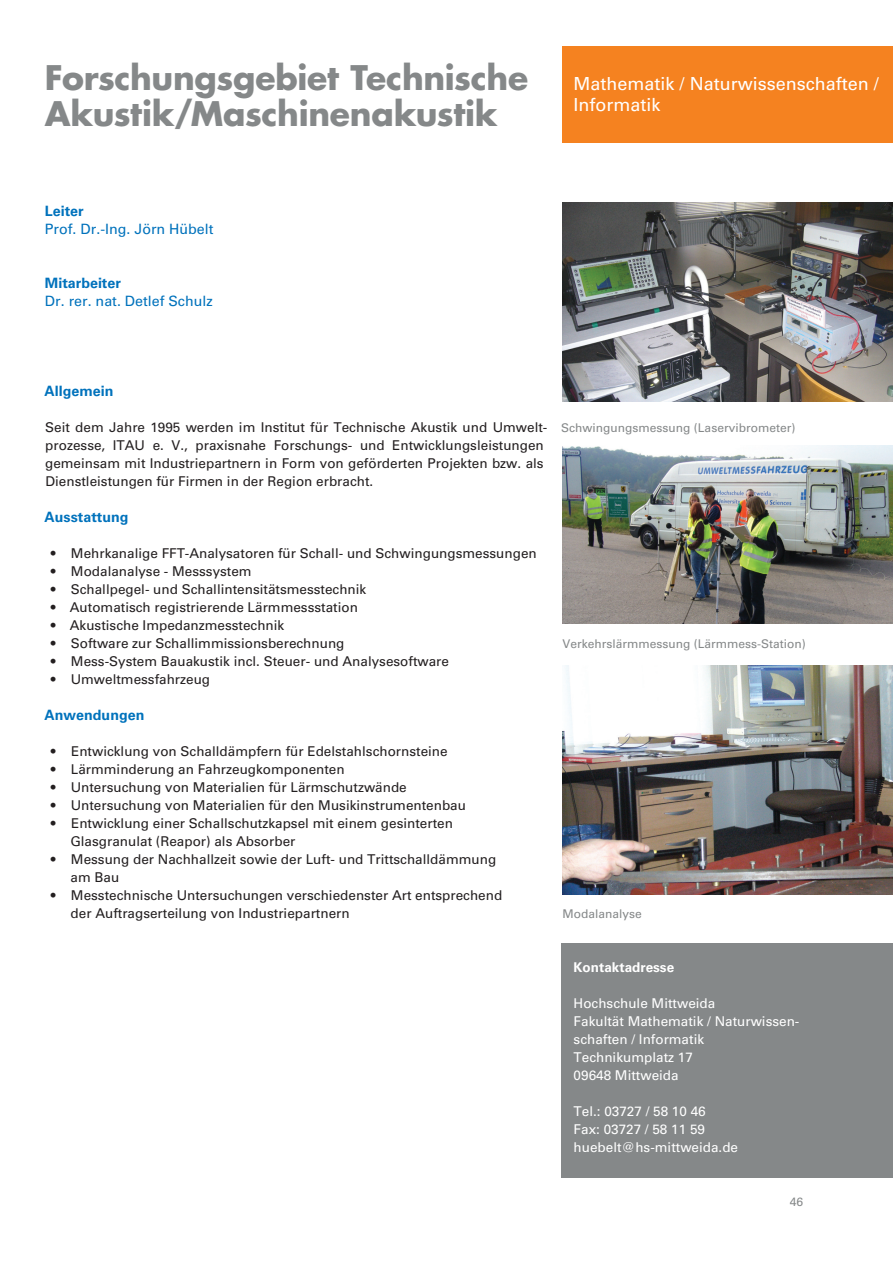
<style>
.page{position:relative;width:893px;height:1263px;background:#fff}
.page>*{position:absolute;margin:0;border:0;box-sizing:border-box;transform-origin:0 0}
.t1{font:700 33px/36px "Futura LT Pro";letter-spacing:-.01em;color:#858889}
.t2{font:18px/21px "Univers LT Pro 55 Roman";color:#fff}
.t3{font:700 14.25px "Univers LT Pro 65";color:#0072bc}
.t4{font:14.25px "Univers LT Pro 55 Roman";color:#0072bc}
.t5{font:13.5px/18px "Univers LT Pro 55 Roman";color:#231f20}
.t6{font:13.5px/18px "Univers LT Pro 55 Roman";color:#fff}
.t7{font:700 13.5px "Univers LT Pro 65";color:#fff}
.t8{font:12px "Univers LT Pro 55 Roman";color:#858889}
</style>
<div class="page">
<div style="left:563px;top:47px;width:330px;height:96px;background:#f58220"></div>
<div style="left:562px;top:943px;width:331px;height:234px;background:#858889"></div>
<img style="left:562px;top:203px;width:331px;height:199px">
<img style="left:562px;top:445px;width:331px;height:178px">
<img style="left:562px;top:665px;width:331px;height:229px">
<h1 class="t1" style="left:45px;top:59px;width:485px">Forschungsgebiet Technische<br>Akustik/Maschinenakustik</h1>
<p class="t3" style="left:45px;top:202px;width:40px">Leiter</p>
<p class="t4" style="left:45px;top:220px;width:170px">Prof. Dr.-Ing. Jörn Hübelt</p>
<p class="t3" style="left:45px;top:274px;width:78px">Mitarbeiter</p>
<p class="t4" style="left:45px;top:292px;width:169px">Dr. rer. nat. Detlef Schulz</p>
<h2 class="t2" style="left:574px;top:73px;width:307px">Mathematik / Naturwissenschaften /<br>Informatik</h2>
<p class="t3" style="left:45px;top:382px;width:70px">Allgemein</p>
<p class="t5" style="left:45px;top:418px;width:504px">Seit dem Jahre 1995 werden im Institut für Technische Akustik und Umwelt&shy;prozesse, ITAU e. V., praxisnahe Forschungs- und Entwicklungsleistungen gemeinsam mit Industriepartnern in Form von geförderten Projekten bzw. als Dienstleistungen für Firmen in der Region erbracht.</p>
<p class="t3" style="left:45px;top:508px;width:85px">Ausstattung</p>
<p class="t5" style="left:51px;top:544px;width:487px">• Mehrkanalige FFT-Analysatoren für Schall- und Schwingungsmessungen</p>
<p class="t5" style="left:51px;top:562px;width:202px">• Modalanalyse - Messsystem</p>
<p class="t5" style="left:51px;top:580px;width:317px">• Schallpegel- und Schallintensitätsmesstechnik</p>
<p class="t5" style="left:51px;top:598px;width:309px">• Automatisch registrierende Lärmmessstation</p>
<p class="t5" style="left:51px;top:616px;width:235px">• Akustische Impedanzmesstechnik</p>
<p class="t5" style="left:51px;top:634px;width:295px">• Software zur Schallimmissionsberechnung</p>
<p class="t5" style="left:51px;top:652px;width:400px">• Mess-System Bauakustik incl. Steuer- und Analysesoftware</p>
<p class="t5" style="left:51px;top:670px;width:161px">• Umweltmessfahrzeug</p>
<p class="t3" style="left:45px;top:706px;width:101px">Anwendungen</p>
<p class="t5" style="left:51px;top:742px;width:398px">• Entwicklung von Schalldämpfern für Edelstahlschornsteine</p>
<p class="t5" style="left:51px;top:760px;width:295px">• Lärmminderung an Fahrzeugkomponenten</p>
<p class="t5" style="left:51px;top:778px;width:357px">• Untersuchung von Materialien für Lärmschutzwände</p>
<p class="t5" style="left:51px;top:796px;width:417px">• Untersuchung von Materialien für den Musikinstrumentenbau</p>
<p class="t5" style="left:70px;top:814px;width:384px;text-indent:-20px">• Entwicklung einer Schallschutzkapsel mit einem gesinterten<br>Glasgranulat (Reapor) als Absorber</p>
<p class="t5" style="left:71px;top:850px;width:427px;text-indent:-20px">• Messung der Nachhallzeit sowie der Luft- und Trittschalldämmung am Bau</p>
<p class="t5" style="left:71px;top:886px;width:433px;text-indent:-20px">• Messtechnische Untersuchungen verschiedenster Art entsprechend der Auftragserteilung von Industriepartnern</p>
<p class="t8" style="left:561px;top:421px;width:236px">Schwingungsmessung (Laservibrometer)</p>
<p class="t8" style="left:562px;top:637px;width:245px">Verkehrslärmmessung (Lärmmess-Station)</p>
<p class="t8" style="left:562px;top:907px;width:81px">Modalanalyse</p>
<p class="t7" style="left:574px;top:959px;width:102px">Kontaktadresse</p>
<p class="t6" style="left:574px;top:994px;width:227px">Hochschule Mittweida<br>Fakultät Mathematik / Naturwissen&shy;schaften / Informatik<br>Technikumplatz 17<br>09648 Mittweida</p>
<p class="t6" style="left:574px;top:1102px;width:166px">Tel.: 03727 / 58 10 46<br>Fax: 03727 / 58 11 59 huebelt@hs-mittweida.de</p>
<p class="t8" style="left:790px;top:1195px;width:15px">46</p>
</div>
